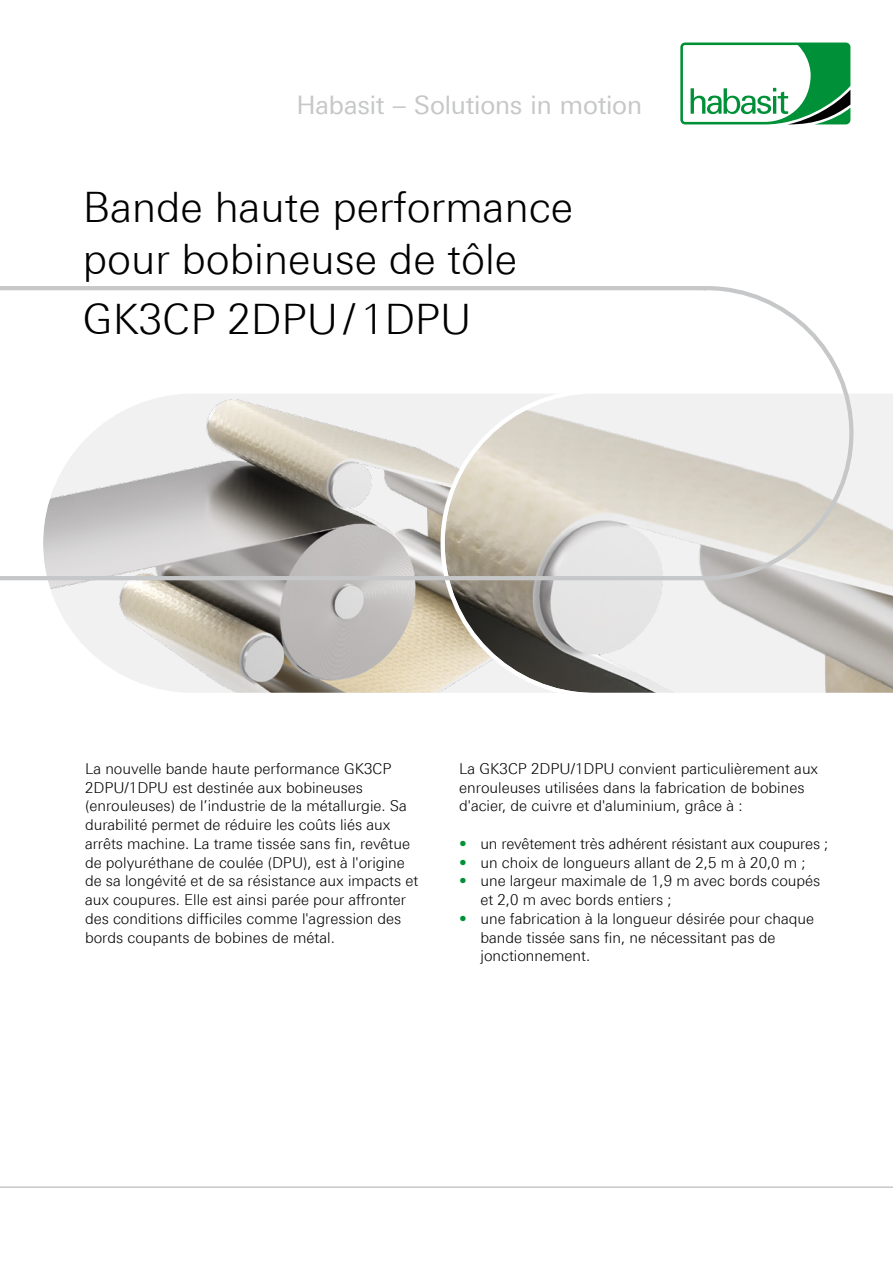
<style>
.page{position:relative;width:893px;height:1263px;background:#fff}
.page>*{position:absolute;margin:0;border:0;box-sizing:border-box;transform-origin:0 0}
.H_Cover_header{font:300 42px/52.5px "Linotype Univers 330";color:#000}
.H_Slogan{font:25.5px "Linotype Univers 430";letter-spacing:-.01em;color:#c6c7c8}
.H_Text_standard{font:300 15px/18.8px "Linotype Univers 330";color:#000}
.s1{color:#009037}
</style>
<div class="page">
<svg style="left:48px;top:582px;width:390px;height:111px"></svg>
<svg style="left:680px;top:43px;width:170px;height:81px"></svg>
<svg style="left:438px;top:394px;width:455px;height:299px"></svg>
<svg style="left:0;top:286px;width:856px;height:296px"></svg>
<hr style="left:0;top:1186px;width:893px;height:2px;background:#c6c7c8">
<p class="H_Slogan" style="left:296px;top:90px;width:347px">Habasit – Solutions in motion</p>
<p class="H_Cover_header" style="left:83px;top:180px;width:492px">Bande haute performance pour bobineuse de tôle</p>
<p class="H_Cover_header" style="left:83px;top:292px;width:390px">GK3CP 2DPU/1DPU</p>
<p class="H_Text_standard" style="left:85px;top:759px;width:335px">La nouvelle bande haute performance GK3CP 2DPU/1DPU est destinée aux bobineuses (enrouleuses) de l’industrie de la métallurgie. Sa durabilité permet de réduire les coûts liés aux arrêts machine. La trame tissée sans fin, revêtue de polyuréthane de coulée (DPU), est à l'origine de sa longévité et de sa résistance aux impacts et aux coupures. Elle est ainsi parée pour affronter des conditions difficiles comme l'agression des bords coupants de bobines de métal.</p>
<p class="H_Text_standard" style="left:459px;top:759px;width:360px">La GK3CP 2DPU/1DPU convient particulièrement aux enrouleuses utilisées dans la fabrication de bobines d'acier, de cuivre et d'aluminium, grâce à :</p>
<p class="H_Text_standard" style="left:459px;top:834px;width:371px"><span class="s1">•</span> un revêtement très adhérent résistant aux coupures ;</p>
<p class="H_Text_standard" style="left:459px;top:853px;width:348px"><span class="s1">•</span> un choix de longueurs allant de 2,5 m à 20,0 m ;</p>
<p class="H_Text_standard" style="left:480px;top:871px;width:341px;text-indent:-21px"><span class="s1">•</span> une largeur maximale de 1,9 m avec bords coupés et 2,0 m avec bords entiers ;</p>
<p class="H_Text_standard" style="left:480px;top:909px;width:335px;text-indent:-21px"><span class="s1">•</span> une fabrication à la longueur désirée pour chaque bande tissée sans fin, ne nécessitant pas de jonctionnement.</p>
</div>
